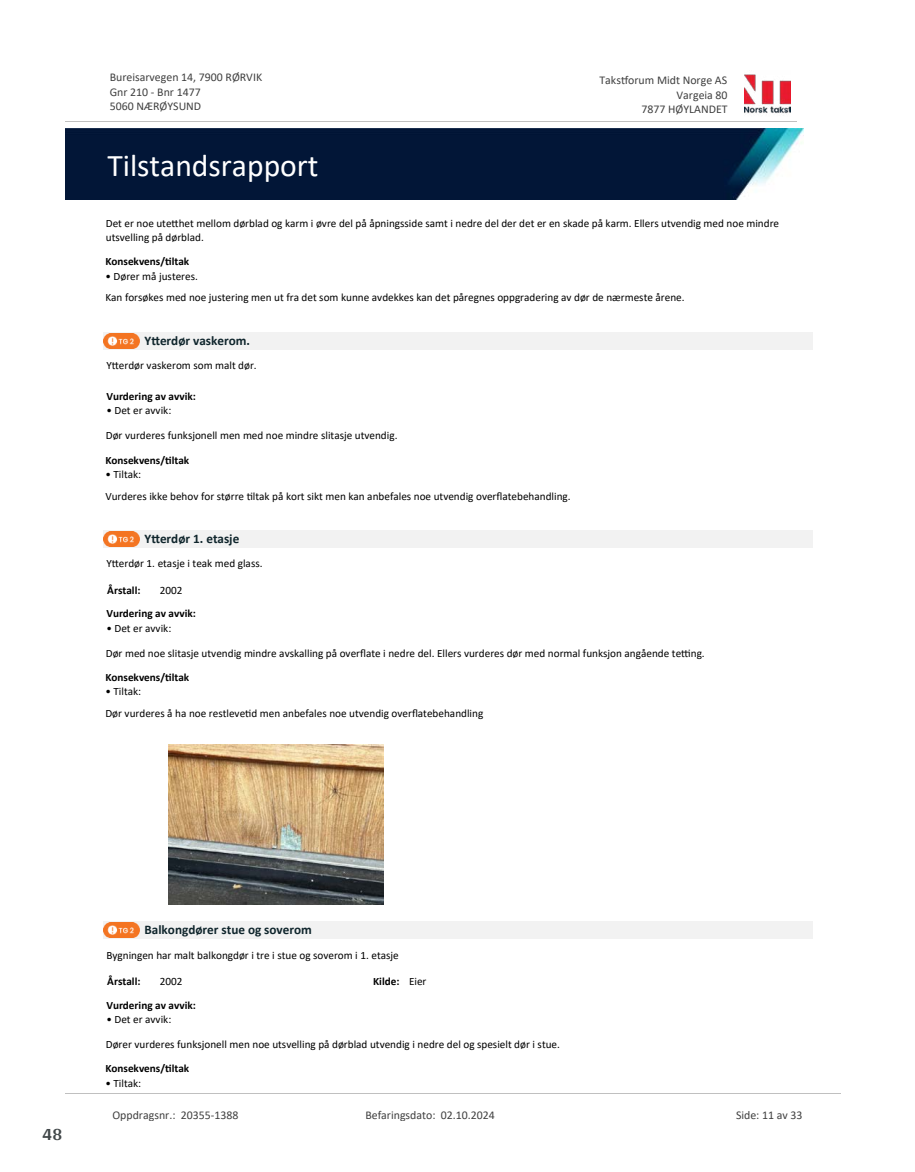
<style>
.page{position:relative;width:915px;height:1172px;background:#fff}
.page>*{position:absolute;margin:0;border:0;box-sizing:border-box;transform-origin:0 0}
.t1{font:31.65px "Calibri";color:#fff}
.t2{font:700 18px "Arya";color:#414749}
.t3{font:700 13.2px "Calibri";color:#0f252c}
.t4{font:11.85px/14.5px "Calibri";color:#404040}
.t5{font:11.25px/21.8px "Calibri";color:#000}
.t6{font:700 11.25px "Calibri";color:#000}
.s1{font-weight:400}
</style>
<div class="page">
<div style="left:104px;top:332px;width:708px;height:17px;background:#f2f2f2"></div>
<svg style="left:107px;top:348px;width:29px;height:1px"></svg>
<img style="left:104px;top:333px;width:35px;height:15px">
<div style="left:104px;top:530px;width:708px;height:17px;background:#f2f2f2"></div>
<svg style="left:107px;top:531px;width:29px;height:16px"></svg>
<img style="left:104px;top:532px;width:35px;height:14px">
<img style="left:169px;top:744px;width:214px;height:160px">
<div style="left:104px;top:922px;width:708px;height:17px;background:#f2f2f2"></div>
<svg style="left:107px;top:922px;width:29px;height:1px"></svg>
<img style="left:104px;top:923px;width:35px;height:15px">
<img style="left:744px;top:74px;width:46px;height:40px">
<hr style="left:65px;top:121px;width:731px;height:1px;background:#c0c0c0">
<img style="left:65px;top:129px;width:738px;height:71px">
<hr style="left:65px;top:1093px;width:775px;height:1px;background:#c0c0c0">
<p class="t4" style="left:110px;top:70px;width:154px">Bureisarvegen 14, 7900 RØRVIK<br>Gnr 210 - Bnr 1477<br>5060 NÆRØYSUND</p>
<p class="t4" style="left:599px;top:73px;width:129px">Taks琀昀orum Midt Norge AS</p>
<p class="t4" style="left:676px;top:87px;width:53px">Vargeia 80</p>
<p class="t4" style="left:641px;top:102px;width:88px">7877 HØYLANDET</p>
<h1 class="t1" style="left:107px;top:143px;width:213px">Tilstandsrapport</h1>
<p class="t5" style="left:106px;top:216px;width:674px;line-height:13.6px">Det er noe ute琀琀het mellom dørblad og karm i øvre del på åpningsside samt i nedre del der det er en skade på karm. Ellers utvendig med noe mindre utsvelling på dørblad.</p>
<p class="t6" style="left:105px;top:253px;width:85px">Konsekvens/琀椀ltak</p>
<p class="t5" style="left:105px;top:265px;width:580px">• Dører må justeres.<br>Kan forsøkes med noe justering men ut fra det som kunne avdekkes kan det påregnes oppgradering av dør de nærmeste årene.</p>
<p class="t3" style="left:144px;top:331px;width:107px">Y琀琀erdør vaskerom.</p>
<p class="t5" style="left:106px;top:354px;width:152px">Y琀琀erdør vaskerom som malt dør.</p>
<p class="t6" style="left:106px;top:388px;width:91px">Vurdering av avvik:</p>
<p class="t5" style="left:106px;top:399px;width:66px">• Det er avvik:</p>
<p class="t5" style="left:106px;top:424px;width:293px">Dør vurderes funksjonell men med noe mindre slitasje utvendig.</p>
<p class="t6" style="left:105px;top:452px;width:85px">Konsekvens/琀椀ltak</p>
<p class="t5" style="left:105px;top:463px;width:466px">• Tiltak:<br>Vurderes ikke behov for større 琀椀ltak på kort sikt men kan anbefales noe utvendig over昀氀atebehandling.</p>
<p class="t3" style="left:144px;top:529px;width:96px">Y琀琀erdør 1. etasje</p>
<p class="t5" style="left:106px;top:552px;width:158px">Y琀琀erdør 1. etasje i teak med glass.</p>
<p class="t6" style="left:107px;top:582px;width:35px">Årstall:</p>
<p class="t5" style="left:160px;top:579px;width:24px">2002</p>
<p class="t6" style="left:106px;top:605px;width:91px">Vurdering av avvik:</p>
<p class="t5" style="left:106px;top:617px;width:66px">• Det er avvik:</p>
<p class="t5" style="left:106px;top:642px;width:600px">Dør med noe slitasje utvendig mindre avskalling på over昀氀ate i nedre del. Ellers vurderes dør med normal funksjon angående te琀紀ng.</p>
<p class="t6" style="left:105px;top:669px;width:85px">Konsekvens/琀椀ltak</p>
<p class="t5" style="left:105px;top:680px;width:379px">• Tiltak:<br>Dør vurderes å ha noe restleve琀椀d men anbefales noe utvendig over昀氀atebehandling</p>
<h2 class="t2" style="left:43px;top:1123px;width:21px">48</h2>
<p class="t3" style="left:144px;top:921px;width:169px">Balkongdører stue og soverom</p>
<p class="t5" style="left:106px;top:944px;width:294px">Bygningen har malt balkongdør i tre i stue og soverom i 1. etasje</p>
<p class="t6" style="left:107px;top:973px;width:35px">Årstall:</p>
<p class="t5" style="left:160px;top:970px;width:24px">2002</p>
<p class="t6" style="left:373px;top:973px;width:55px">Kilde: <span class="s1">Eier</span></p>
<p class="t6" style="left:106px;top:997px;width:91px">Vurdering av avvik:</p>
<p class="t5" style="left:106px;top:1008px;width:66px">• Det er avvik:</p>
<p class="t5" style="left:106px;top:1033px;width:455px">Dører vurderes funksjonell men noe utsvelling på dørblad utvendig i nedre del og spesielt dør i stue.</p>
<p class="t6" style="left:105px;top:1061px;width:85px">Konsekvens/琀椀ltak</p>
<p class="t5" style="left:105px;top:1072px;width:37px">• Tiltak:</p>
<p class="t4" style="left:112px;top:1107px;width:127px">Oppdragsnr.: 20355-1388</p>
<p class="t4" style="left:365px;top:1107px;width:131px">Befaringsdato: 02.10.2024</p>
<p class="t4" style="left:735px;top:1107px;width:68px">Side: 11 av 33</p>
</div>
